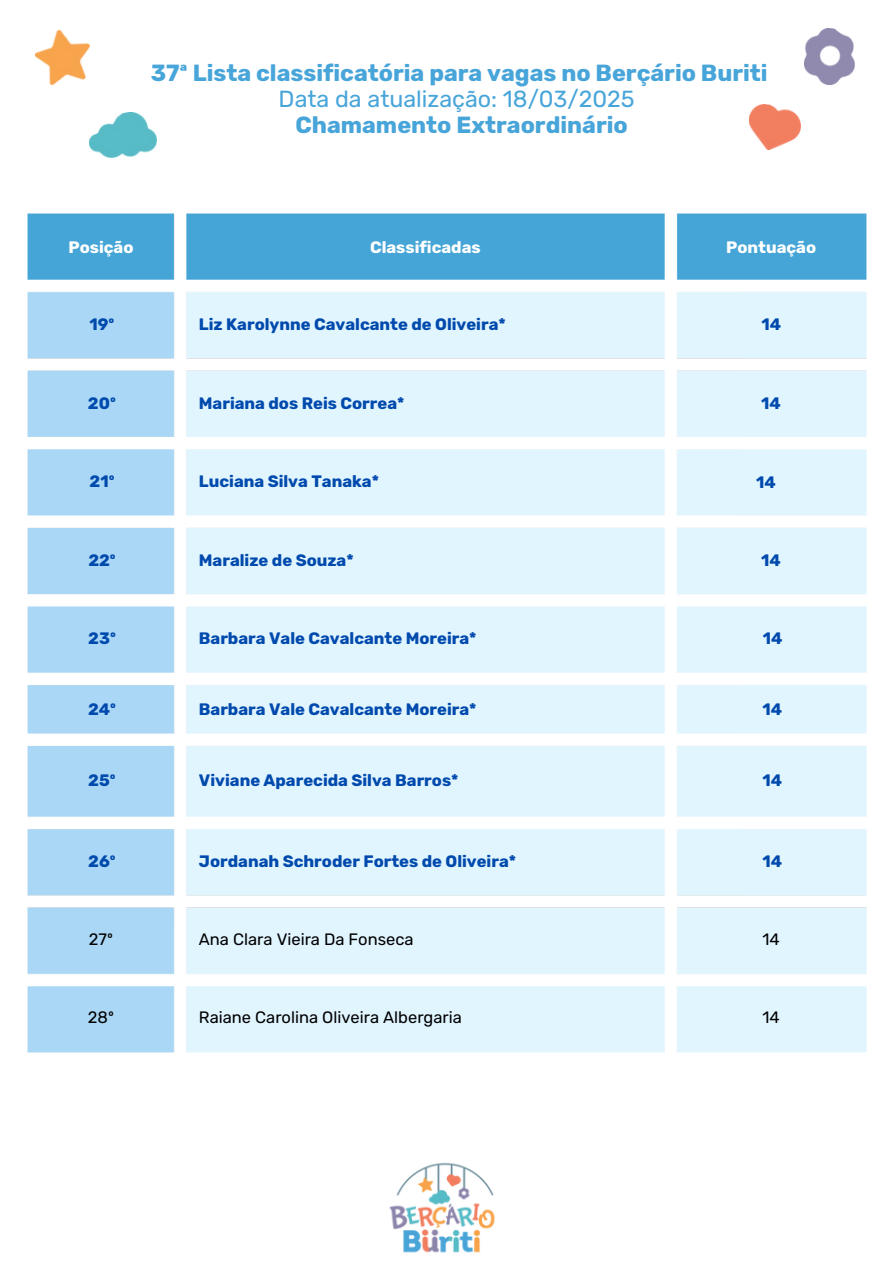
<style>
.page{position:relative;width:894px;height:1264px;background:#fff}
.page>*{position:absolute;margin:0;border:0;box-sizing:border-box;transform-origin:0 0}
.t1{font:700 23.25px/25.8px "Rubik";color:#48a5d9;text-align:center}
.t2{font:700 16.5px "Rubik";color:#004aad}
.t3{font:16.5px "Rubik";color:#000}
.t4{font:700 16.5px "Rubik";color:#fff}
.s1{font-weight:400}
</style>
<div class="page">
<img style="left:389px;top:1162px;width:106px;height:91px">
<img style="left:27px;top:213px;width:840px;height:840px">
<img style="left:89px;top:113px;width:68px;height:45px">
<img style="left:35px;top:30px;width:54px;height:54px">
<img style="left:749px;top:105px;width:51px;height:45px">
<img style="left:804px;top:29px;width:50px;height:56px">
<p class="t1" style="left:151px;top:61px;width:618px">37ª Lista classificatória para vagas no Berçário Buriti<br><span class="s1">Data da atualização: 18/03/2025<br></span>Chamamento Extraordinário</p>
<h2 class="t4" style="left:68px;top:237px;width:66px">Posição</h2>
<h2 class="t4" style="left:370px;top:237px;width:112px">Classificadas</h2>
<p class="t4" style="left:726px;top:237px;width:91px">Pontuação</p>
<p class="t2" style="left:90px;top:315px;width:26px">19º</p>
<h2 class="t2" style="left:199px;top:315px;width:308px">Liz Karolynne Cavalcante de Oliveira*</h2>
<p class="t2" style="left:761px;top:315px;width:21px">14</p>
<h2 class="t2" style="left:88px;top:393px;width:29px">20º</h2>
<h2 class="t2" style="left:199px;top:393px;width:207px">Mariana dos Reis Correa*</h2>
<h2 class="t2" style="left:760px;top:393px;width:21px">14</h2>
<p class="t2" style="left:90px;top:472px;width:26px">21º</p>
<h2 class="t2" style="left:199px;top:472px;width:181px">Luciana Silva Tanaka*</h2>
<h2 class="t2" style="left:755px;top:472px;width:21px">14</h2>
<p class="t2" style="left:88px;top:550px;width:29px">22º</p>
<h2 class="t2" style="left:199px;top:550px;width:156px">Maralize de Souza*</h2>
<p class="t2" style="left:760px;top:550px;width:21px">14</p>
<p class="t2" style="left:88px;top:628px;width:29px">23º</p>
<h2 class="t2" style="left:199px;top:628px;width:279px">Barbara Vale Cavalcante Moreira*</h2>
<p class="t2" style="left:762px;top:628px;width:21px">14</p>
<h2 class="t2" style="left:88px;top:699px;width:29px">24º</h2>
<h2 class="t2" style="left:199px;top:699px;width:279px">Barbara Vale Cavalcante Moreira*</h2>
<p class="t2" style="left:762px;top:699px;width:21px">14</p>
<p class="t2" style="left:88px;top:770px;width:29px">25º</p>
<h2 class="t2" style="left:199px;top:770px;width:261px">Viviane Aparecida Silva Barros*</h2>
<p class="t2" style="left:762px;top:770px;width:21px">14</p>
<h2 class="t2" style="left:88px;top:851px;width:29px">26º</h2>
<h2 class="t2" style="left:199px;top:851px;width:318px">Jordanah Schroder Fortes de Oliveira*</h2>
<h2 class="t2" style="left:762px;top:851px;width:21px">14</h2>
<h1 class="t3" style="left:89px;top:929px;width:26px">27º</h1>
<h2 class="t3" style="left:199px;top:929px;width:216px">Ana Clara Vieira Da Fonseca</h2>
<p class="t3" style="left:762px;top:929px;width:19px">14</p>
<h2 class="t3" style="left:88px;top:1008px;width:28px">28º</h2>
<h2 class="t3" style="left:199px;top:1008px;width:264px">Raiane Carolina Oliveira Albergaria</h2>
<p class="t3" style="left:762px;top:1008px;width:19px">14</p>
</div>
